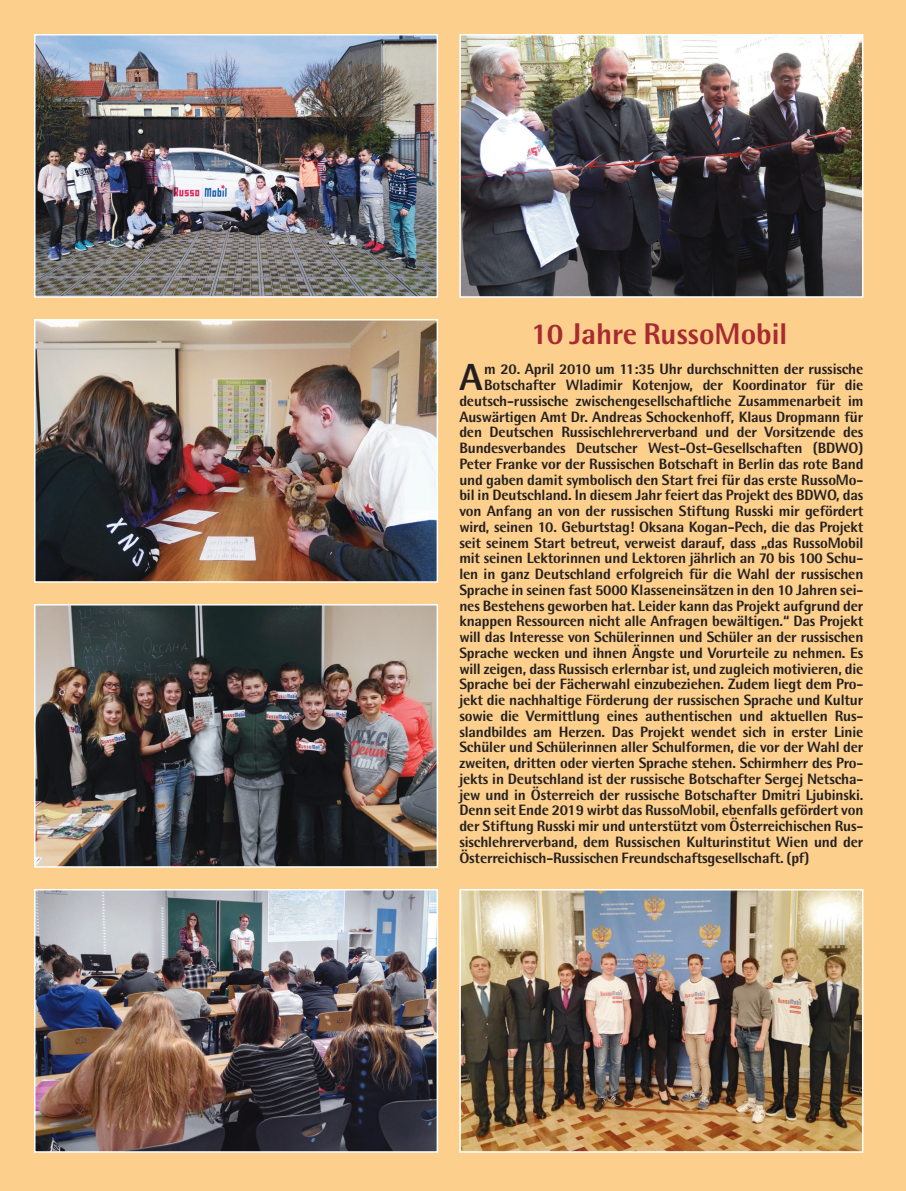
<style>
.page{position:relative;width:906px;height:1191px;background:#fdcf8c}
.page>*{position:absolute;margin:0;border:0;box-sizing:border-box;transform-origin:0 0}
.t1{font:800 37.8px "Rotis Semi Sans";color:#231f20}
.t2{font:800 30px "Rotis Semi Sans";color:#a72b30}
.t3{font:800 15px "Rotis Semi Sans";letter-spacing:-.01em;color:#231f20}
</style>
<div class="page">
<img style="left:37px;top:607px;width:398px;height:257px">
<div style="left:34px;top:604px;width:404px;height:263px;border:2px solid #fff"></div>
<img style="left:37px;top:892px;width:398px;height:257px">
<div style="left:34px;top:889px;width:404px;height:263px;border:2px solid #fff"></div>
<img style="left:462px;top:892px;width:398px;height:257px">
<div style="left:459px;top:889px;width:404px;height:263px;border:2px solid #fff"></div>
<img style="left:37px;top:37px;width:398px;height:258px">
<div style="left:34px;top:34px;width:404px;height:264px;border:2px solid #fff"></div>
<img style="left:37px;top:322px;width:398px;height:258px">
<div style="left:34px;top:319px;width:404px;height:264px;border:2px solid #fff"></div>
<img style="left:462px;top:37px;width:398px;height:258px">
<div style="left:459px;top:34px;width:404px;height:264px;border:2px solid #fff"></div>
<h2 class="t2" style="left:531px;top:323px;width:258px">10 Jahre RussoMobil</h2>
<h1 class="t1" style="left:459px;top:364px;width:25px">A</h1>
<p class="t3" style="left:484px;top:364px;width:381px">m 20. April 2010 um 11:35 Uhr durchschnitten der russische</p>
<p class="t3" style="left:484px;top:380px;width:381px">Botschafter Wladimir Kotenjow, der Koordinator für die</p>
<p class="t3" style="left:459px;top:395px;width:405px">deutsch-russische zwischengesellschaftliche Zusammenarbeit im</p>
<p class="t3" style="left:459px;top:411px;width:405px">Auswärtigen Amt Dr. Andreas Schockenhoff, Klaus Dropmann für</p>
<p class="t3" style="left:459px;top:427px;width:405px">den Deutschen Russischlehrerverband und der Vorsitzende des</p>
<p class="t3" style="left:459px;top:443px;width:405px">Bundesverbandes Deutscher West-Ost-Gesellschaften (BDWO)</p>
<p class="t3" style="left:459px;top:458px;width:405px">Peter Franke vor der Russischen Botschaft in Berlin das rote Band</p>
<p class="t3" style="left:459px;top:474px;width:405px">und gaben damit symbolisch den Start frei für das erste RussoMo-</p>
<p class="t3" style="left:459px;top:490px;width:405px">bil in Deutschland. In diesem Jahr feiert das Projekt des BDWO, das</p>
<p class="t3" style="left:459px;top:506px;width:405px">von Anfang an von der russischen Stiftung Russki mir gefördert</p>
<p class="t3" style="left:459px;top:521px;width:405px">wird, seinen 10. Geburtstag! Oksana Kogan-Pech, die das Projekt</p>
<p class="t3" style="left:459px;top:537px;width:405px">seit seinem Start betreut, verweist darauf, dass „das RussoMobil</p>
<p class="t3" style="left:459px;top:553px;width:405px">mit seinen Lektorinnen und Lektoren jährlich an 70 bis 100 Schu-</p>
<p class="t3" style="left:459px;top:569px;width:405px">len in ganz Deutschland erfolgreich für die Wahl der russischen</p>
<p class="t3" style="left:459px;top:584px;width:405px">Sprache in seinen fast 5000 Klasseneinsätzen in den 10 Jahren sei-</p>
<p class="t3" style="left:459px;top:600px;width:405px">nes Bestehens geworben hat. Leider kann das Projekt aufgrund der</p>
<p class="t3" style="left:459px;top:616px;width:405px">knappen Ressourcen nicht alle Anfragen bewältigen.“ Das Projekt</p>
<p class="t3" style="left:459px;top:632px;width:405px">will das Interesse von Schülerinnen und Schüler an der russischen</p>
<p class="t3" style="left:459px;top:647px;width:405px">Sprache wecken und ihnen Ängste und Vorurteile zu nehmen. Es</p>
<p class="t3" style="left:459px;top:663px;width:405px">will zeigen, dass Russisch erlernbar ist, und zugleich motivieren, die</p>
<p class="t3" style="left:459px;top:679px;width:405px">Sprache bei der Fächerwahl einzubeziehen. Zudem liegt dem Pro-</p>
<p class="t3" style="left:459px;top:695px;width:405px">jekt die nachhaltige Förderung der russischen Sprache und Kultur</p>
<p class="t3" style="left:459px;top:710px;width:405px">sowie die Vermittlung eines authentischen und aktuellen Rus-</p>
<p class="t3" style="left:459px;top:726px;width:405px">slandbildes am Herzen. Das Projekt wendet sich in erster Linie</p>
<p class="t3" style="left:459px;top:742px;width:405px">Schüler und Schülerinnen aller Schulformen, die vor der Wahl der</p>
<p class="t3" style="left:459px;top:758px;width:405px">zweiten, dritten oder vierten Sprache stehen. Schirmherr des Pro-</p>
<p class="t3" style="left:459px;top:773px;width:405px">jekts in Deutschland ist der russische Botschafter Sergej Netscha-</p>
<p class="t3" style="left:459px;top:789px;width:405px">jew und in Österreich der russische Botschafter Dmitri Ljubinski.</p>
<p class="t3" style="left:459px;top:805px;width:405px">Denn seit Ende 2019 wirbt das RussoMobil, ebenfalls gefördert von</p>
<p class="t3" style="left:459px;top:821px;width:405px">der Stiftung Russki mir und unterstützt vom Österreichischen Rus-</p>
<p class="t3" style="left:459px;top:836px;width:405px">sischlehrerverband, dem Russischen Kulturinstitut Wien und der</p>
<p class="t3" style="left:459px;top:852px;width:351px">Österreichisch-Russischen Freundschaftsgesellschaft. (pf)</p>
</div>
